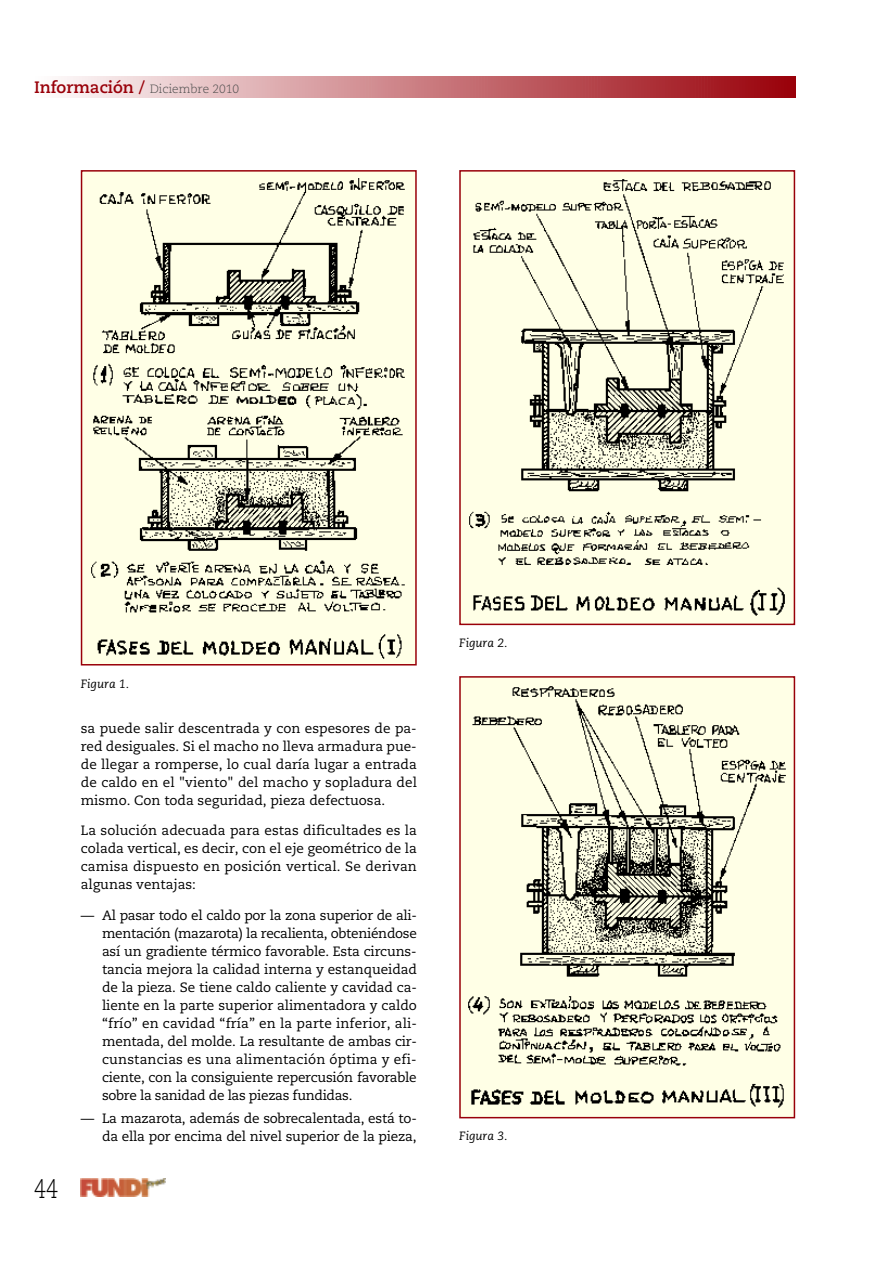
<style>
.page{position:relative;width:893px;height:1263px;background:#fff}
.page>*{position:absolute;margin:0;border:0;box-sizing:border-box;transform-origin:0 0}
.t1{font:300 27px "Caecilia";color:#000;scale:.8 1}
.t2{font:13.5px/18px "Caecilia";letter-spacing:-.015em;color:#000;text-align:justify}
.t3{font:300 12px "Caecilia";color:#4d4d4d}
.t4{font:italic 12px "Caecilia";color:#000}
.s1{font-weight:700;font-size:16.5px;color:#990009}
</style>
<div class="page">
<svg style="left:64px;top:77px;width:732px;height:21px;background:#c97a7f"></svg>
<img style="left:81px;top:1178px;width:85px;height:18px">
<div style="left:82px;top:171px;width:334px;height:494px;background:#ffffe6"></div>
<img style="left:91px;top:178px;width:314px;height:481px">
<div style="left:81px;top:170px;width:336px;height:495px;border:2px solid #990009"></div>
<div style="left:460px;top:171px;width:334px;height:453px;background:#ffffe6"></div>
<img style="left:469px;top:179px;width:316px;height:437px">
<div style="left:459px;top:170px;width:336px;height:455px;border:2px solid #990009"></div>
<div style="left:460px;top:677px;width:334px;height:441px;background:#ffffe6"></div>
<img style="left:468px;top:686px;width:318px;height:422px">
<div style="left:459px;top:676px;width:336px;height:442px;border:2px solid #990009"></div>
<p class="t3" style="left:34px;top:84px;width:207px"><span class="s1">Información /</span> Diciembre 2010</p>
<p class="t1" style="left:34px;top:1177px;width:32px">44</p>
<p class="t4" style="left:81px;top:678px;width:50px">Figura 1.</p>
<p class="t2" style="left:81px;top:720px;width:338px">sa puede salir descentrada y con espesores de pa&shy;red desiguales. Si el macho no lleva armadura pue&shy;de llegar a romperse, lo cual daría lugar a entrada de caldo en el "viento" del macho y sopladura del mismo. Con toda seguridad, pieza defectuosa.</p>
<p class="t2" style="left:81px;top:823px;width:338px">La solución adecuada para estas dificultades es la colada vertical, es decir, con el eje geométrico de la camisa dispuesto en posición vertical. Se derivan algunas ventajas:</p>
<p class="t2" style="left:102px;top:908px;width:316px;text-indent:-21px">— Al pasar todo el caldo por la zona superior de ali&shy;mentación (mazarota) la recalienta, obteniéndose así un gradiente térmico favorable. Esta circuns&shy;tancia mejora la calidad interna y estanqueidad de la pieza. Se tiene caldo caliente y cavidad ca&shy;liente en la parte superior alimentadora y caldo “frío” en cavidad “fría” en la parte inferior, ali&shy;mentada, del molde. La resultante de ambas cir&shy;cunstancias es una alimentación óptima y efi&shy;ciente, con la consiguiente repercusión favorable sobre la sanidad de las piezas fundidas.</p>
<p class="t2" style="left:81px;top:1110px;width:338px;text-align:right">— La mazarota, además de sobrecalentada, está to&shy;da ella por encima del nivel superior de la pieza,</p>
<p class="t4" style="left:459px;top:638px;width:50px">Figura 2.</p>
<p class="t4" style="left:459px;top:1131px;width:50px">Figura 3.</p>
</div>
